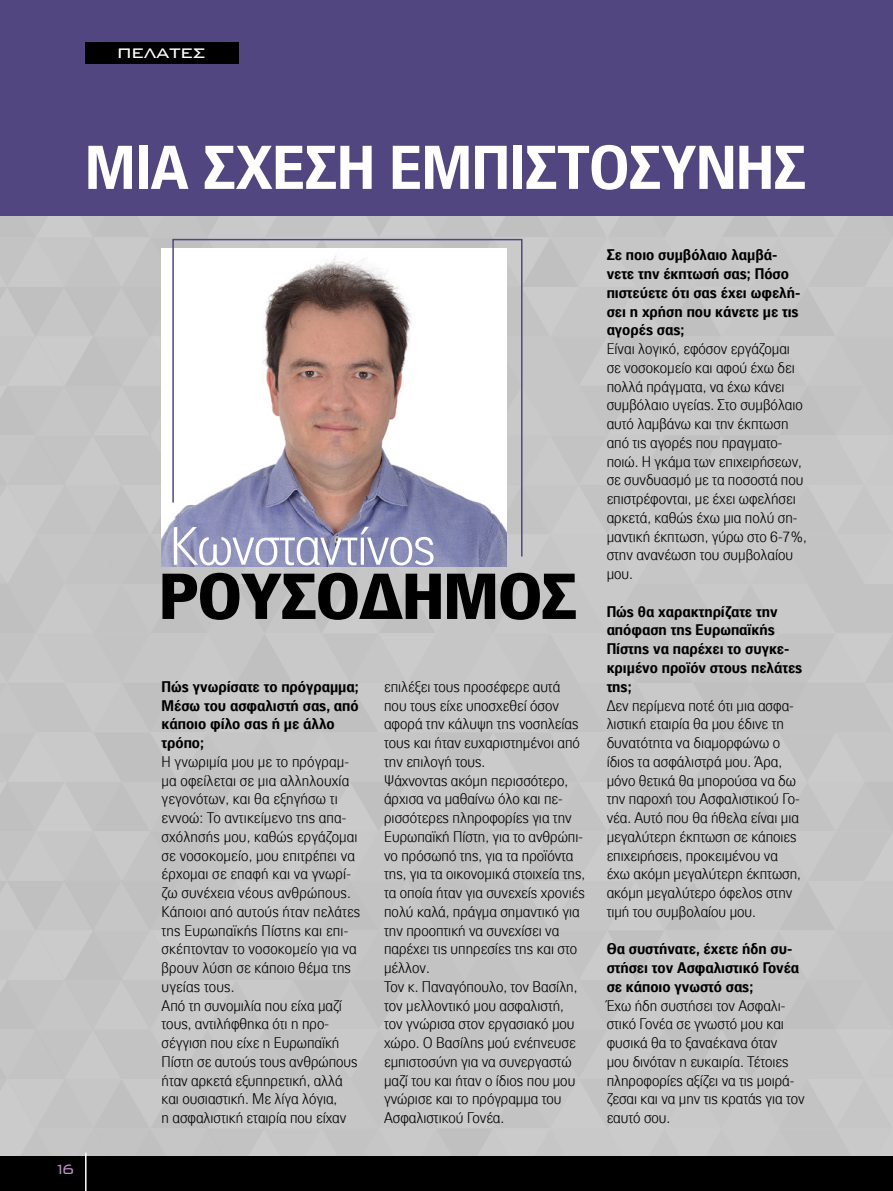
<style>
.page{position:relative;width:893px;height:1191px;background:#fff}
.page>*{position:absolute;margin:0;border:0;box-sizing:border-box;transform-origin:0 0}
.t1{font:900 63px "PF Paperback";letter-spacing:-.02em;color:#000}
.t2{font:700 60px "PF Paperback";letter-spacing:-.01em;color:#fff}
.t3{font:300 52.5px "PF Paperback";letter-spacing:-.02em;color:#fff}
.t4{font:22.5px "CF Bank";letter-spacing:-.04em;color:#fff}
.t5{font:18px "CF Bank";color:#bc90c1}
.t6{font:300 15px/18.8px "PF Paperback";color:#000}
.t7{font:700 15px/18.8px "PF Paperback";color:#000}
</style>
<div class="page">
<div style="left:0;top:215px;width:893px;height:942px;background:#c7c6c6"></div>
<div style="left:0;top:1157px;width:893px;height:34px;background:#000"></div>
<hr style="left:85px;top:1152px;width:2px;height:39px;background:#fff">
<div style="left:0;top:0;width:893px;height:215px;background:#524680"></div>
<div style="left:85px;top:43px;width:153px;height:21px;background:#000"></div>
<img style="left:162px;top:248px;width:344px;height:318px">
<svg style="left:172px;top:238px;width:351px;height:320px"></svg>
<h3 class="t4" style="left:117px;top:41px;width:91px">πελατεσ</h3>
<h2 class="t2" style="left:85px;top:130px;width:723px">ΜΙΑ ΣΧΈΣΗ ΕΜΠΙΣΤΟΣΎΝΗΣ</h2>
<p class="t5" style="left:54px;top:1159px;width:23px">16</p>
<h3 class="t3" style="left:170px;top:515px;width:268px">Κωνσταντίνος</h3>
<h1 class="t1" style="left:159px;top:557px;width:420px">ΡΟΥΣΌΔΗΜΟΣ</h1>
<p class="t7" style="left:162px;top:676px;width:199px">Πώς γνωρίσατε το πρόγραμμα;<br>Μέσω του ασφαλιστή σας, από κάποιο φίλο σας ή με άλλο τρόπο;</p>
<p class="t6" style="left:162px;top:752px;width:200px">Η γνωριμία μου με το πρόγραμ&shy;μα οφείλεται σε μια αλληλουχία γεγονότων, και θα εξηγήσω τι εννοώ: Το αντικείμενο της απα&shy;σχόλησής μου, καθώς εργάζομαι σε νοσοκομείο, μου επιτρέπει να έρχομαι σε επαφή και να γνωρί&shy;ζω συνέχεια νέους ανθρώπους.<br>Κάποιοι από αυτούς ήταν πελάτες της Ευρωπαϊκής Πίστης και επι&shy;σκέπτονταν το νοσοκομείο για να βρουν λύση σε κάποιο θέμα της υγείας τους.<br>Από τη συνομιλία που είχα μαζί τους, αντιλήφθηκα ότι η προ&shy;σέγγιση που είχε η Ευρωπαϊκή<br>Πίστη σε αυτούς τους ανθρώπους ήταν αρκετά εξυπηρετική, αλλά και ουσιαστική. Με λίγα λόγια,<br>η ασφαλιστική εταιρία που είχαν</p>
<p class="t6" style="left:384px;top:677px;width:203px">επιλέξει τους προσέφερε αυτά που τους είχε υποσχεθεί όσον αφορά την κάλυψη της νοσηλείας τους και ήταν ευχαριστημένοι από την επιλογή τους.<br>Ψάχνοντας ακόμη περισσότερο, άρχισα να μαθαίνω όλο και πε&shy;ρισσότερες πληροφορίες για την<br>Ευρωπαϊκή Πίστη, για το ανθρώπι&shy;νο πρόσωπό της, για τα προϊόντα της, για τα οικονομικά στοιχεία της, τα οποία ήταν για συνεχείς χρονιές πολύ καλά, πράγμα σημαντικό για την προοπτική να συνεχίσει να παρέχει τις υπηρεσίες της και στο μέλλον.<br>Τον κ. Παναγόπουλο, τον Βασίλη, τον μελλοντικό μου ασφαλιστή, τον γνώρισα στον εργασιακό μου χώρο. Ο Βασίλης μού ενέπνευσε εμπιστοσύνη για να συνεργαστώ μαζί του και ήταν ο ίδιος που μου γνώρισε και το πρόγραμμα του<br>Ασφαλιστικού Γονέα.</p>
<p class="t7" style="left:607px;top:245px;width:195px">Σε ποιο συμβόλαιο λαμβά&shy;νετε την έκπτωσή σας; Πόσο πιστεύετε ότι σας έχει ωφελή&shy;σει η χρήση που κάνετε με τις αγορές σας;</p>
<p class="t6" style="left:607px;top:339px;width:202px">Είναι λογικό, εφόσον εργάζομαι σε νοσοκομείο και αφού έχω δει πολλά πράγματα, να έχω κάνει συμβόλαιο υγείας. Στο συμβόλαιο αυτό λαμβάνω και την έκπτωση από τις αγορές που πραγματο&shy;ποιώ. Η γκάμα των επιχειρήσεων, σε συνδυασμό με τα ποσοστά που επιστρέφονται, με έχει ωφελήσει αρκετά, καθώς έχω μια πολύ ση&shy;μαντική έκπτωση, γύρω στο 6-7%, στην ανανέωση του συμβολαίου μου.</p>
<p class="t7" style="left:607px;top:601px;width:197px">Πώς θα χαρακτηρίζατε την απόφαση της Ευρωπαϊκής<br>Πίστης να παρέχει το συγκε&shy;κριμένο προϊόν στους πελάτες της;</p>
<p class="t6" style="left:607px;top:695px;width:196px">Δεν περίμενα ποτέ ότι μια ασφα&shy;λιστική εταιρία θα μου έδινε τη δυνατότητα να διαμορφώνω ο ίδιος τα ασφάλιστρά μου. Άρα, μόνο θετικά θα μπορούσα να δω την παροχή του Ασφαλιστικού Γο&shy;νέα. Αυτό που θα ήθελα είναι μια μεγαλύτερη έκπτωση σε κάποιες επιχειρήσεις, προκειμένου να έχω ακόμη μεγαλύτερη έκπτωση, ακόμη μεγαλύτερο όφελος στην τιμή του συμβολαίου μου.</p>
<p class="t7" style="left:607px;top:939px;width:194px">Θα συστήνατε, έχετε ήδη συ&shy;στήσει τον Ασφαλιστικό Γονέα σε κάποιο γνωστό σας;</p>
<p class="t6" style="left:607px;top:995px;width:200px">Έχω ήδη συστήσει τον Ασφαλι&shy;στικό Γονέα σε γνωστό μου και φυσικά θα το ξαναέκανα όταν<br>μου δινόταν η ευκαιρία. Τέτοιες πληροφορίες αξίζει να τις μοιρά&shy;ζεσαι και να μην τις κρατάς για τον εαυτό σου.</p>
</div>
